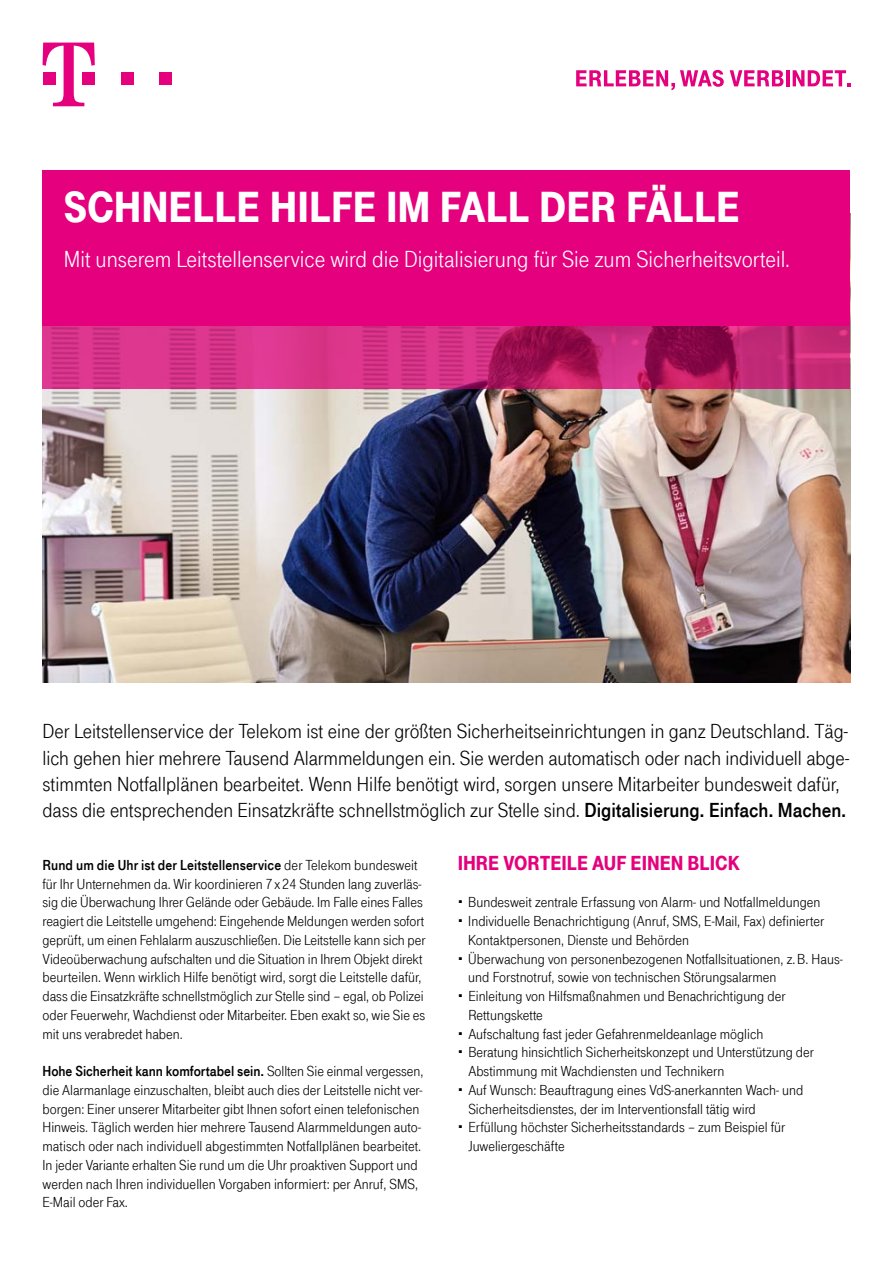
<style>
.page{position:relative;width:893px;height:1263px;background:#fff}
.page>*{position:absolute;margin:0;border:0;box-sizing:border-box;transform-origin:0 0}
.t1{font:900 45px "Tele Grotesk Headline";color:#fff}
.t2{font:24px "Tele Grotesk Norm";color:#fff}
.t3{font:21px/26.2px "Tele Grotesk Norm";color:#000}
.t4{font:900 21px "Tele Grotesk Headline";color:#e5007d}
.t5{font:15px/18.8px "Tele Grotesk Norm";color:#000}
.t6{font:15px "Tele Grotesk Fett";letter-spacing:.005em;color:#000}
.s1{font-family:"Tele Grotesk Fett"}
.s2{font-family:"Tele Grotesk Norm"}
</style>
<div class="page">
<img style="left:43px;top:389px;width:807px;height:293px">
<div style="left:121px;top:72px;width:12px;height:13px;background:#e5007d"></div>
<div style="left:159px;top:72px;width:13px;height:13px;background:#e5007d"></div>
<svg style="left:43px;top:43px;width:52px;height:63px"></svg>
<svg style="left:576px;top:70px;width:148px;height:20px"></svg>
<svg style="left:730px;top:70px;width:53px;height:16px"></svg>
<hr style="left:786px;top:70px;width:3px;height:16px;background:#e5007d">
<svg style="left:793px;top:70px;width:57px;height:16px"></svg>
<svg style="left:43px;top:326px;width:807px;height:63px;background:#c62978"></svg>
<div style="left:43px;top:170px;width:807px;height:156px;background:#e5007d"></div>
<h1 class="t1" style="left:64px;top:182px;width:678px">SCHNELLE HILFE IM FALL DER FÄLLE</h1>
<h2 class="t2" style="left:64px;top:246px;width:728px">Mit unserem Leitstellenservice wird die Digitalisierung für Sie zum Sicherheitsvorteil.</h2>
<p class="t3" style="left:43px;top:719px;width:808px">Der Leitstellenservice der Telekom ist eine der größten Sicherheitseinrichtungen in ganz Deutschland. Täg&shy;lich gehen hier mehrere Tausend Alarmmeldungen ein. Sie werden automatisch oder nach individuell abge&shy;stimmten Notfallplänen bearbeitet. Wenn Hilfe benötigt wird, sorgen unsere Mitarbeiter bundesweit dafür, dass die entsprechenden Einsatzkräfte schnellstmöglich zur Stelle sind. <span class="s1">Digitalisierung. Einfach. Machen.</span></p>
<h3 class="t4" style="left:458px;top:851px;width:284px">IHRE VORTEILE AUF EINEN BLICK</h3>
<p class="t5" style="left:468px;top:893px;width:376px">Bundesweit zentrale Erfassung von Alarm- und Notfallmeldungen Individuelle Benachrichtigung (Anruf, SMS, E-Mail, Fax) definierter Kontaktpersonen, Dienste und Behörden<br>Überwachung von personenbezogenen Notfallsituationen, z.B. Haus&shy;und Forstnotruf, sowie von technischen Störungsalarmen<br>Einleitung von Hilfsmaßnahmen und Benachrichtigung der Rettungskette<br>Aufschaltung fast jeder Gefahrenmeldeanlage möglich<br>Beratung hinsichtlich Sicherheitskonzept und Unterstützung der Abstimmung mit Wachdiensten und Technikern<br>Auf Wunsch: Beauftragung eines VdS-anerkannten Wach- und Sicherheitsdienstes, der im Interventionsfall tätig wird<br>Erfüllung höchster Sicherheitsstandards – zum Beispiel für Juweliergeschäfte</p>
<p class="t6" style="left:43px;top:856px;width:377px">Rund um die Uhr ist der Leitstellenservice <span class="s2">der Telekom bundesweit</span></p>
<p class="t5" style="left:43px;top:874px;width:384px">für Ihr Unternehmen da. Wir koordinieren 7 x 24 Stunden lang zuverläs&shy;sig die Überwachung Ihrer Gelände oder Gebäude. Im Falle eines Falles reagiert die Leitstelle umgehend: Eingehende Meldungen werden sofort geprüft, um einen Fehlalarm auszuschließen. Die Leitstelle kann sich per Videoüberwachung aufschalten und die Situation in Ihrem Objekt direkt beurteilen. Wenn wirklich Hilfe benötigt wird, sorgt die Leitstelle dafür, dass die Einsatzkräfte schnellstmöglich zur Stelle sind – egal, ob Polizei oder Feuerwehr, Wachdienst oder Mitarbeiter. Eben exakt so, wie Sie es mit uns verabredet haben.</p>
<p class="t6" style="left:43px;top:1063px;width:382px">Hohe Sicherheit kann komfortabel sein. <span class="s2">Sollten Sie einmal vergessen,</span></p>
<p class="t5" style="left:43px;top:1081px;width:381px">die Alarmanlage einzuschalten, bleibt auch dies der Leitstelle nicht ver&shy;borgen: Einer unserer Mitarbeiter gibt Ihnen sofort einen telefonischen Hinweis. Täglich werden hier mehrere Tausend Alarmmeldungen auto&shy;matisch oder nach individuell abgestimmten Notfallplänen bearbeitet.<br>In jeder Variante erhalten Sie rund um die Uhr proaktiven Support und werden nach Ihren individuellen Vorgaben informiert: per Anruf, SMS, E-Mail oder Fax.</p>
</div>
